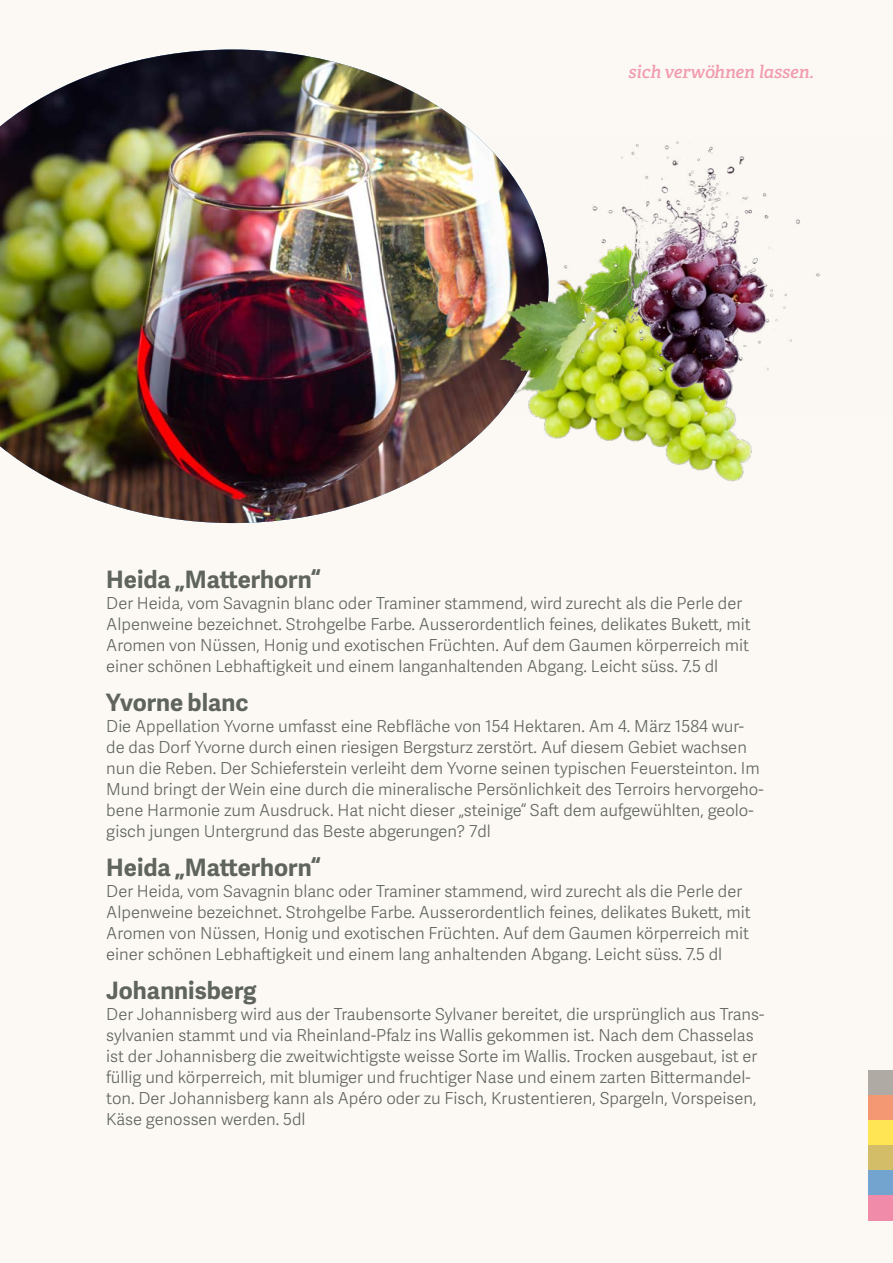
<style>
.page{position:relative;width:893px;height:1263px;background:#fcf9f5}
.page>*{position:absolute;margin:0;border:0;box-sizing:border-box;transform-origin:0 0}
.t1{font:700 24px "Adelle Sans";color:#5f645c}
.t2{font:italic 600 17.55px "Adelle";color:#f19cae}
.t3{font:16.5px/21px "Adelle Sans Lt";color:#5f645c}
</style>
<div class="page">
<div style="left:868px;top:1095px;width:25px;height:25px;background:#f39872"></div>
<div style="left:868px;top:1070px;width:25px;height:25px;background:#b0aaa4"></div>
<div style="left:868px;top:1120px;width:25px;height:25px;background:#ffe554"></div>
<div style="left:868px;top:1145px;width:25px;height:25px;background:#d4bd69"></div>
<div style="left:868px;top:1170px;width:25px;height:25px;background:#72a4cf"></div>
<div style="left:868px;top:1195px;width:25px;height:25px;background:#f08ba9"></div>
<img style="left:0;top:50px;width:479px;height:473px">
<img style="left:475px;top:417px;width:277px;height:76px">
<img style="left:475px;top:138px;width:345px;height:279px">
<p class="t2" style="left:628px;top:61px;width:187px">sich verwöhnen lassen.</p>
<h1 class="t1" style="left:106px;top:562px;width:216px">Heida „Matterhorn“</h1>
<p class="t3" style="left:106px;top:592px;width:646px">Der Heida, vom Savagnin blanc oder Traminer stammend, wird zurecht als die Perle der Alpenweine bezeichnet. Strohgelbe Farbe. Ausserordentlich feines, delikates Bukett, mit Aromen von Nüssen, Honig und exotischen Früchten. Auf dem Gaumen körperreich mit einer schönen Lebhaftigkeit und einem langanhaltenden Abgang. Leicht süss. 7.5 dl</p>
<h1 class="t1" style="left:106px;top:685px;width:144px">Yvorne blanc</h1>
<p class="t3" style="left:106px;top:715px;width:659px">Die Appellation Yvorne umfasst eine Rebfläche von 154 Hektaren. Am 4. März 1584 wur&shy;de das Dorf Yvorne durch einen riesigen Bergsturz zerstört. Auf diesem Gebiet wachsen nun die Reben. Der Schieferstein verleiht dem Yvorne seinen typischen Feuersteinton. Im Mund bringt der Wein eine durch die mineralische Persönlichkeit des Terroirs hervorgeho&shy;bene Harmonie zum Ausdruck. Hat nicht dieser „steinige“ Saft dem aufgewühlten, geolo&shy;gisch jungen Untergrund das Beste abgerungen? 7dl</p>
<h1 class="t1" style="left:106px;top:850px;width:216px">Heida „Matterhorn“</h1>
<p class="t3" style="left:106px;top:880px;width:646px">Der Heida, vom Savagnin blanc oder Traminer stammend, wird zurecht als die Perle der Alpenweine bezeichnet. Strohgelbe Farbe. Ausserordentlich feines, delikates Bukett, mit Aromen von Nüssen, Honig und exotischen Früchten. Auf dem Gaumen körperreich mit einer schönen Lebhaftigkeit und einem lang anhaltenden Abgang. Leicht süss. 7.5 dl</p>
<h1 class="t1" style="left:106px;top:973px;width:152px">Johannisberg</h1>
<p class="t3" style="left:106px;top:1003px;width:660px">Der Johannisberg wird aus der Traubensorte Sylvaner bereitet, die ursprünglich aus Trans&shy;sylvanien stammt und via Rheinland-Pfalz ins Wallis gekommen ist. Nach dem Chasselas ist der Johannisberg die zweitwichtigste weisse Sorte im Wallis. Trocken ausgebaut, ist er füllig und körperreich, mit blumiger und fruchtiger Nase und einem zarten Bittermandel&shy;ton. Der Johannisberg kann als Apéro oder zu Fisch, Krustentieren, Spargeln, Vorspeisen, Käse genossen werden. 5dl</p>
</div>
